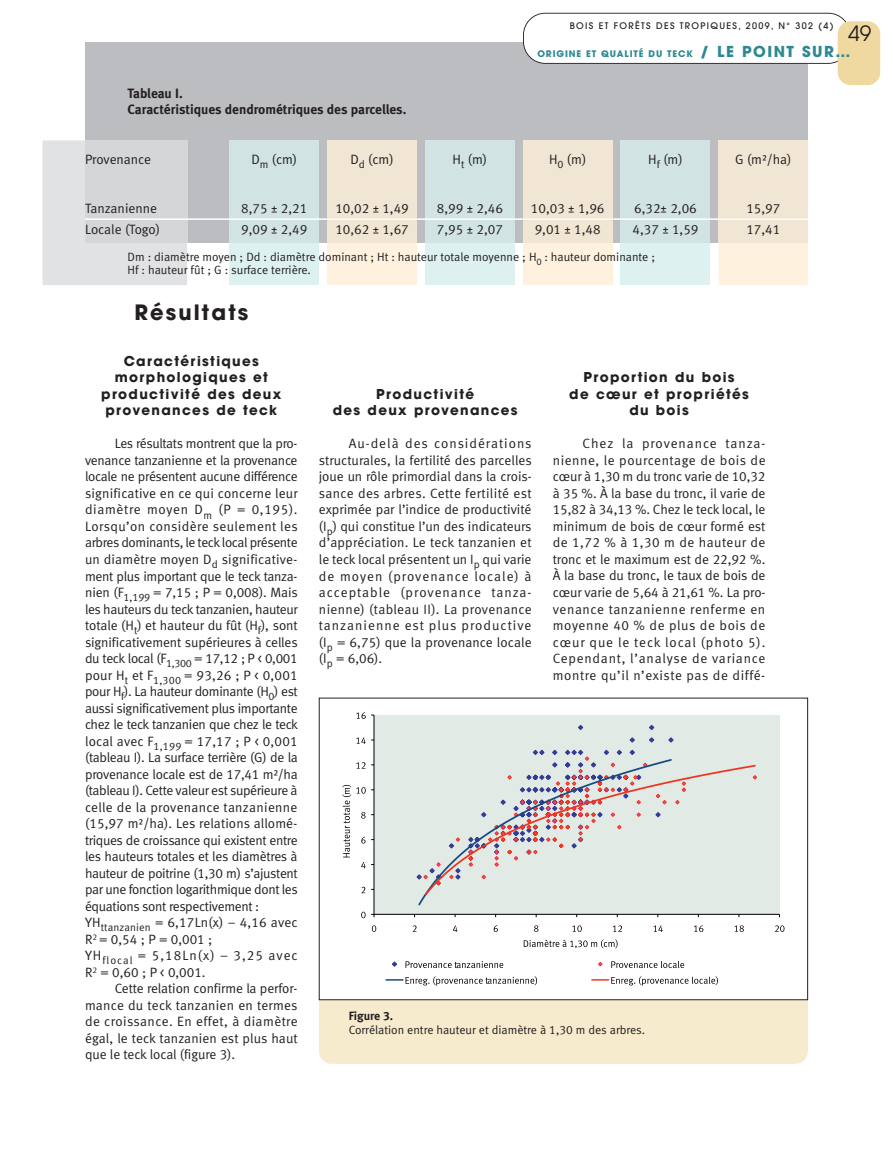
<style>
.page{position:relative;width:893px;height:1149px;background:#fff}
.page>*{position:absolute;margin:0;border:0;box-sizing:border-box;transform-origin:0 0}
.t1{font:700 21px "Avant Garde";letter-spacing:.1em;color:#231f20}
.t2{font:21px "Avant Garde";color:#231f20}
.t3{font:13.5px/16.5px "Meta Normal LF";letter-spacing:-.02em;color:#231f20;text-align:justify}
.t4{font:700 13.5px/16.5px "Avant Garde";letter-spacing:.1em;color:#231f20;text-align:center}
.t5{font:13.5px/16.5px "Meta Bold LF";color:#231f20}
.t6{font:13.5px "Meta Normal LF";color:#231f20}
.t7{font:12px/13.5px "Meta Normal LF";color:#231f20}
.t8{font:12px "Meta Bold LF";color:#231f20}
.t9{font:500 9px "Avant Garde";letter-spacing:.15em;color:#231f20}
.t10{font:700 9px "Avant Garde";letter-spacing:.1em;color:#2c8993}
.s1{font-size:15px}
</style>
<div class="page">
<div style="left:319px;top:702px;width:489px;height:361px;background:#f6ebcd;border-radius:13px"></div>
<div style="left:85px;top:43px;width:723px;height:199px;background:#bcbdc0"></div>
<div style="left:43px;top:140px;width:144px;height:145px;background:#e1e2e4"></div>
<div style="left:85px;top:140px;width:102px;height:102px;background:#d5d6d8"></div>
<div style="left:230px;top:242px;width:89px;height:43px;background:#ddf1f0"></div>
<div style="left:230px;top:140px;width:89px;height:102px;background:#d2e3e4"></div>
<div style="left:327px;top:242px;width:90px;height:43px;background:#fef2df"></div>
<div style="left:327px;top:140px;width:90px;height:102px;background:#f1e5d3"></div>
<div style="left:425px;top:242px;width:89px;height:43px;background:#ddf1f0"></div>
<div style="left:425px;top:140px;width:89px;height:102px;background:#d2e3e4"></div>
<div style="left:523px;top:242px;width:89px;height:43px;background:#fef2df"></div>
<div style="left:523px;top:140px;width:89px;height:102px;background:#f1e5d3"></div>
<div style="left:621px;top:242px;width:89px;height:43px;background:#ddf1f0"></div>
<div style="left:621px;top:140px;width:89px;height:102px;background:#d2e3e4"></div>
<div style="left:719px;top:242px;width:89px;height:43px;background:#fef2df"></div>
<div style="left:719px;top:140px;width:89px;height:102px;background:#f1e5d3"></div>
<hr style="left:85px;top:218px;width:723px;height:2px;background:#fff">
<svg style="left:523px;top:13px;width:324px;height:51px"></svg>
<div style="left:838px;top:21px;width:42px;height:64px;background:#f0d9a0;border-radius:13px"></div>
<div style="left:319px;top:698px;width:489px;height:301px;background:#fff"></div>
<div style="left:374px;top:714px;width:405px;height:200px;background:#e1eae5"></div>
<hr style="left:374px;top:714px;width:1px;height:200px;background:#000">
<hr style="left:374px;top:913px;width:405px;height:1px;background:#000">
<svg style="left:416px;top:725px;width:258px;height:181px"></svg>
<svg style="left:423px;top:763px;width:334px;height:133px"></svg>
<svg style="left:361px;top:911px;width:14px;height:6px"></svg>
<svg style="left:356px;top:762px;width:9px;height:6px"></svg>
<svg style="left:356px;top:737px;width:18px;height:6px"></svg>
<svg style="left:356px;top:712px;width:18px;height:6px"></svg>
<svg style="left:372px;top:925px;width:4px;height:6px"></svg>
<svg style="left:413px;top:925px;width:4px;height:6px"></svg>
<svg style="left:453px;top:925px;width:4px;height:6px"></svg>
<svg style="left:494px;top:925px;width:4px;height:6px"></svg>
<svg style="left:534px;top:925px;width:4px;height:6px"></svg>
<svg style="left:572px;top:925px;width:10px;height:6px"></svg>
<svg style="left:613px;top:925px;width:9px;height:6px"></svg>
<svg style="left:653px;top:925px;width:10px;height:6px"></svg>
<svg style="left:694px;top:925px;width:9px;height:6px"></svg>
<svg style="left:734px;top:925px;width:10px;height:6px"></svg>
<svg style="left:775px;top:925px;width:9px;height:6px"></svg>
<svg style="left:342px;top:784px;width:32px;height:84px"></svg>
<svg style="left:524px;top:939px;width:94px;height:9px"></svg>
<svg style="left:392px;top:961px;width:5px;height:6px"></svg>
<svg style="left:405px;top:961px;width:98px;height:6px"></svg>
<svg style="left:598px;top:962px;width:5px;height:4px"></svg>
<svg style="left:611px;top:961px;width:73px;height:6px"></svg>
<svg style="left:386px;top:976px;width:151px;height:9px"></svg>
<svg style="left:592px;top:976px;width:126px;height:9px"></svg>
<p class="t9" style="left:570px;top:20px;width:265px">BOIS ET FORÊTS DES TROPIQUES, 2009, N° 302 (4)</p>
<h1 class="t2" style="left:848px;top:21px;width:25px">49</h1>
<p class="t10" style="left:537px;top:48px;width:315px">ORIGINE ET QUALITÉ DU TECK <span class="s1">/ LE POINT SUR…</span></p>
<p class="t5" style="left:128px;top:84px;width:280px">Tableau I.<br>Caractéristiques dendrométriques des parcelles.</p>
<p class="t3" style="left:85px;top:150px;width:68px">Provenance</p>
<p class="t3" style="left:251px;top:150px;width:47px">D<sub>m</sub> (cm)</p>
<p class="t3" style="left:350px;top:150px;width:45px">D<sub>d</sub> (cm)</p>
<p class="t3" style="left:453px;top:150px;width:36px">H<sub>t</sub> (m)</p>
<p class="t3" style="left:549px;top:150px;width:39px">H<sub>0</sub> (m)</p>
<p class="t3" style="left:648px;top:150px;width:36px">H<sub>f</sub> (m)</p>
<p class="t3" style="left:735px;top:150px;width:58px">G (m²/ha)</p>
<p class="t6" style="left:85px;top:200px;width:74px">Tanzanienne</p>
<p class="t3" style="left:241px;top:200px;width:67px">8,75 ± 2,21</p>
<p class="t3" style="left:335px;top:200px;width:75px">10,02 ± 1,49</p>
<p class="t3" style="left:437px;top:200px;width:67px">8,99 ± 2,46</p>
<p class="t3" style="left:531px;top:200px;width:75px">10,03 ± 1,96</p>
<p class="t3" style="left:634px;top:200px;width:64px">6,32± 2,06</p>
<p class="t3" style="left:746px;top:200px;width:35px">15,97</p>
<p class="t3" style="left:85px;top:221px;width:77px">Locale (Togo)</p>
<p class="t3" style="left:241px;top:221px;width:67px">9,09 ± 2,49</p>
<p class="t3" style="left:335px;top:221px;width:75px">10,62 ± 1,67</p>
<p class="t3" style="left:437px;top:221px;width:67px">7,95 ± 2,07</p>
<p class="t3" style="left:535px;top:221px;width:67px">9,01 ± 1,48</p>
<p class="t3" style="left:632px;top:221px;width:67px">4,37 ± 1,59</p>
<p class="t3" style="left:746px;top:221px;width:35px">17,41</p>
<p class="t7" style="left:128px;top:250px;width:529px">Dm : diamètre moyen ; Dd : diamètre dominant ; Ht : hauteur totale moyenne ; H<sub>0</sub> : hauteur dominante ;<br>Hf : hauteur fût ; G : surface terrière.</p>
<h1 class="t1" style="left:134px;top:299px;width:115px">Résultats</h1>
<p class="t4" style="left:101px;top:352px;width:182px">Caractéristiques morphologiques et productivité des deux provenances de teck</p>
<p class="t3" style="left:85px;top:435px;width:214px;text-align:left;text-indent:30px">Les résultats montrent que la pro&shy;venance tanzanienne et la provenance locale ne présentent aucune différence significative en ce qui concerne leur diamètre moyen D<sub>m</sub> (P = 0,195).<br>Lorsqu’on considère seulement les arbres dominants, le teck local présente un diamètre moyen D<sub>d</sub> significative&shy;ment plus important que le teck tanza&shy;nien (F<sub>1,199</sub> = 7,15 ; P = 0,008). Mais les hauteurs du teck tanzanien, hauteur totale (H<sub>t</sub>) et hauteur du fût (H<sub>f</sub>), sont significativement supérieures à celles du teck local (F<sub>1,300</sub> = 17,12 ; P &lt; 0,001 pour H<sub>t</sub> et F<sub>1,300</sub> = 93,26 ; P &lt; 0,001 pour H<sub>f</sub>). La hauteur dominante (H<sub>0</sub>) est aussi significativement plus importante chez le teck tanzanien que chez le teck local avec F<sub>1,199</sub> = 17,17 ; P &lt; 0,001 (tableau I). La surface terrière (G) de la provenance locale est de 17,41 m²/ha (tableau I). Cette valeur est supérieure à celle de la provenance tanzanienne (15,97 m²/ha). Les relations allomé&shy;triques de croissance qui existent entre les hauteurs totales et les diamètres à hauteur de poitrine (1,30 m) s’ajustent par une fonction logarithmique dont les équations sont respectivement :<br>YH<sub>ttanzanien</sub> = 6,17Ln(x) – 4,16 avec R<sup>2</sup> = 0,54 ; P = 0,001 ;<br>YH<sub>flocal</sub> = 5,18Ln(x) – 3,25 avec R<sup>2</sup> = 0,60 ; P &lt; 0,001.</p>
<p class="t3" style="left:85px;top:979px;width:214px;text-indent:30px">Cette relation confirme la perfor&shy;mance du teck tanzanien en termes de croissance. En effet, à diamètre égal, le teck tanzanien est plus haut que le teck local (figure 3).</p>
<p class="t4" style="left:333px;top:385px;width:186px">Productivité<br>des deux provenances</p>
<p class="t3" style="left:319px;top:435px;width:214px;text-indent:30px">Au-delà des considérations structurales, la fertilité des parcelles joue un rôle primordial dans la crois&shy;sance des arbres. Cette fertilité est exprimée par l’indice de productivité (I<sub>p</sub>) qui constitue l’un des indicateurs d’appréciation. Le teck tanzanien et le teck local présentent un I<sub>p</sub> qui varie de moyen (provenance locale) à acceptable (provenance tanza&shy;nienne) (tableau II). La provenance tanzanienne est plus productive (I<sub>p</sub> = 6,75) que la provenance locale (I<sub>p</sub> = 6,06).</p>
<p class="t4" style="left:569px;top:369px;width:181px">Proportion du bois<br>de cœur et propriétés du bois</p>
<p class="t3" style="left:553px;top:435px;width:214px;text-indent:30px">Chez la provenance tanza&shy;nienne, le pourcentage de bois de cœur à 1,30 m du tronc varie de 10,32 à 35 %. À la base du tronc, il varie de 15,82 à 34,13 %. Chez le teck local, le minimum de bois de cœur formé est de 1,72 % à 1,30 m de hauteur de tronc et le maximum est de 22,92 %.<br>À la base du tronc, le taux de bois de cœur varie de 5,64 à 21,61 %. La pro&shy;venance tanzanienne renferme en moyenne 40 % de plus de bois de cœur que le teck local (photo 5).<br>Cependant, l’analyse de variance montre qu’il n’existe pas de diffé-</p>
<p class="t8" style="left:349px;top:1008px;width:46px">Figure 3.</p>
<p class="t7" style="left:349px;top:1022px;width:298px">Corrélation entre hauteur et diamètre à 1,30 m des arbres.</p>
</div>
